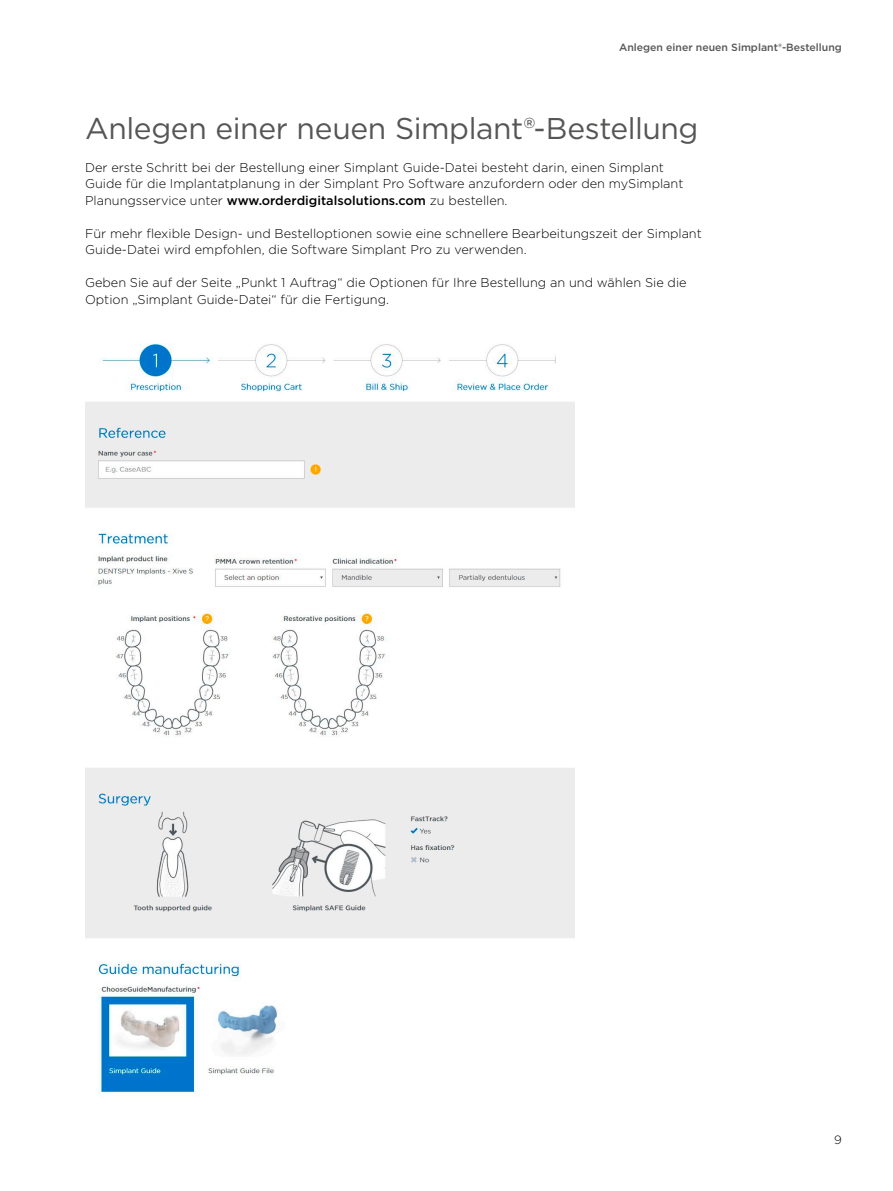
<style>
.page{position:relative;width:893px;height:1191px;background:#fff}
.page>*{position:absolute;margin:0;border:0;box-sizing:border-box;transform-origin:0 0}
.t1{font:30px "Gotham";letter-spacing:-.015em;color:#565655}
.t2{font:300 12.75px/16.5px "Gotham";color:#000}
.t3{font:300 12px "Gotham";color:#000}
.t4{font:500 10.5px "Gotham";color:#565655}
.s1{font-weight:500}
</style>
<div class="page">
<img style="left:85px;top:344px;width:489px;height:753px">
<p class="t4" style="left:619px;top:40px;width:224px">Anlegen einer neuen Simplant®-Bestellung</p>
<h1 class="t1" style="left:85px;top:109px;width:615px">Anlegen einer neuen Simplant®-Bestellung</h1>
<p class="t2" style="left:85px;top:159px;width:600px">Der erste Schritt bei der Bestellung einer Simplant Guide-Datei besteht darin, einen Simplant<br>Guide für die Implantatplanung in der Simplant Pro Software anzufordern oder den mySimplant<br>Planungsservice unter <span class="s1">www.orderdigitalsolutions.com</span> zu bestellen.</p>
<p class="t2" style="left:85px;top:225px;width:618px">Für mehr flexible Design- und Bestelloptionen sowie eine schnellere Bearbeitungszeit der Simplant<br>Guide-Datei wird empfohlen, die Software Simplant Pro zu verwenden.</p>
<p class="t2" style="left:85px;top:274px;width:603px">Geben Sie auf der Seite „Punkt 1 Auftrag“ die Optionen für Ihre Bestellung an und wählen Sie die<br>Option „Simplant Guide-Datei“ für die Fertigung.</p>
<p class="t3" style="left:834px;top:1132px;width:9px">9</p>
</div>
